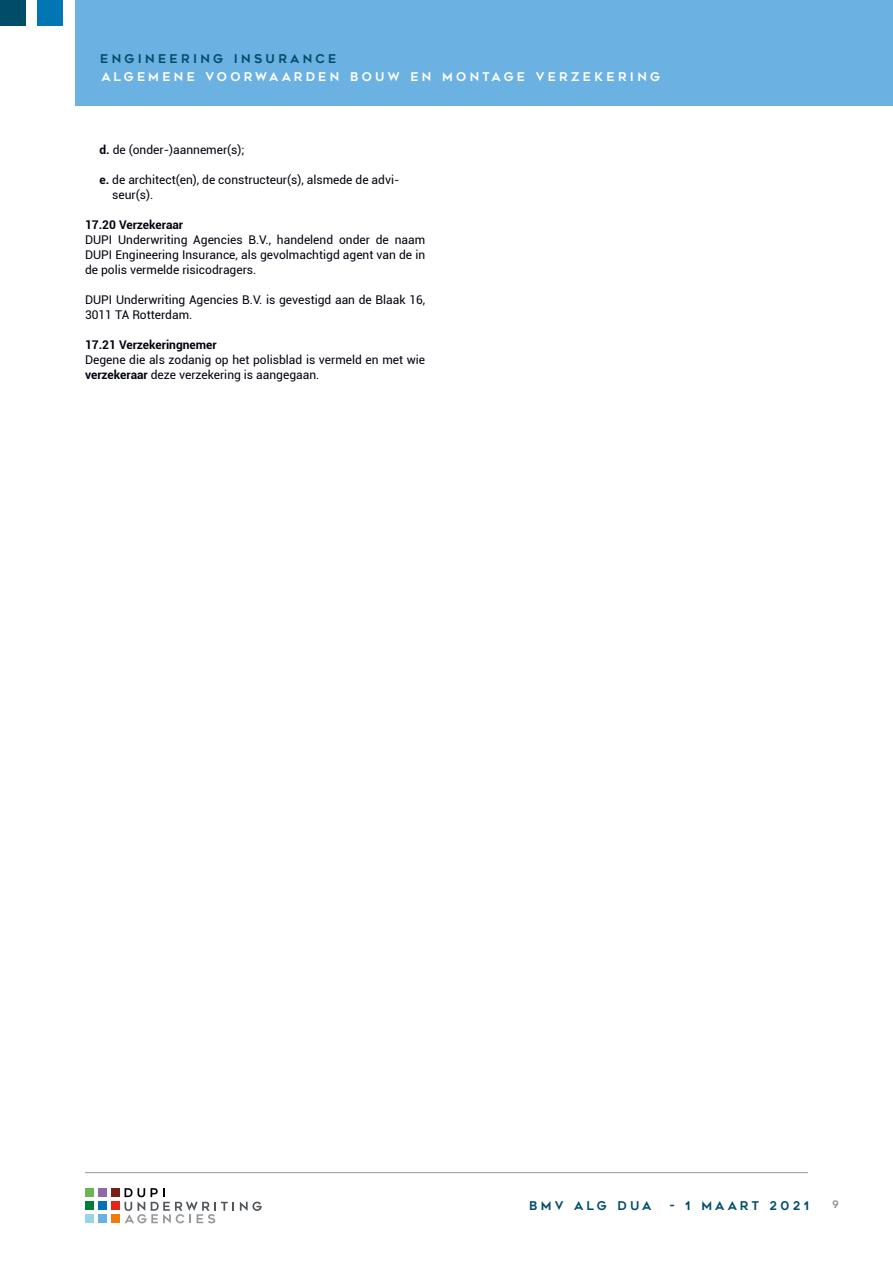
<style>
.page{position:relative;width:893px;height:1263px;background:#fff}
.page>*{position:absolute;margin:0;border:0;box-sizing:border-box;transform-origin:0 0}
.t1{font:12px/15px "Roboto";color:#00030f}
.t2{font:12px "Geometos";letter-spacing:.275em;color:#fff}
.t3{font:12px "Geometos";letter-spacing:.275em;color:#004d6a}
.t4{font:700 12px "Roboto";color:#00030f}
.t5{font:10.35px "Geometos";color:#94969a}
.s1{font-weight:700}
</style>
<div class="page">
<div style="left:0;top:0;width:25px;height:25px;background:#004d6a"></div>
<div style="left:38px;top:0;width:25px;height:25px;background:#0077b3"></div>
<div style="left:75px;top:0;width:818px;height:106px;background:#6bb1e2"></div>
<hr style="left:85px;top:1172px;width:723px;height:1px;background:#94969a">
<div style="left:85px;top:1201px;width:9px;height:9px;background:#027d36"></div>
<div style="left:98px;top:1201px;width:9px;height:9px;background:#0371b9"></div>
<div style="left:111px;top:1201px;width:9px;height:9px;background:#e42617"></div>
<div style="left:85px;top:1188px;width:9px;height:9px;background:#6ab652"></div>
<div style="left:98px;top:1188px;width:9px;height:9px;background:#9067aa"></div>
<div style="left:111px;top:1188px;width:9px;height:9px;background:#7a1f15"></div>
<div style="left:85px;top:1214px;width:9px;height:9px;background:#99d4e4"></div>
<div style="left:98px;top:1214px;width:9px;height:9px;background:#6cb0e2"></div>
<div style="left:111px;top:1214px;width:9px;height:9px;background:#ef7b0a"></div>
<svg style="left:240px;top:1201px;width:22px;height:10px"></svg>
<svg style="left:125px;top:1188px;width:109px;height:35px"></svg>
<p class="t3" style="left:100px;top:52px;width:238px">ENGINEERING INSURANCE</p>
<p class="t2" style="left:101px;top:70px;width:560px">ALGEMENE VOORWAARDEN BOUW EN MONTAGE VERZEKERING</p>
<p class="t1" style="left:99px;top:142px;width:147px"><span class="s1">d.</span> de (onder-)aannemer(s);</p>
<p class="t1" style="left:112px;top:172px;width:289px;text-indent:-13px"><span class="s1">e.</span> de architect(en), de constructeur(s), alsmede de advi&shy;seur(s).</p>
<p class="t4" style="left:85px;top:216px;width:100px">17.20 Verzekeraar</p>
<p class="t1" style="left:85px;top:232px;width:342px;text-align:justify">DUPI Underwriting Agencies B.V., handelend onder de naam DUPI Engineering Insurance, als gevolmachtigd agent van de in de polis vermelde risicodragers.</p>
<p class="t1" style="left:85px;top:292px;width:342px">DUPI Underwriting Agencies B.V. is gevestigd aan de Blaak 16,<br>3011 TA Rotterdam.</p>
<p class="t4" style="left:85px;top:336px;width:133px">17.21 Verzekeringnemer</p>
<p class="t1" style="left:85px;top:352px;width:342px">Degene die als zodanig op het polisblad is vermeld en met wie <span class="s1">verzekeraar</span> deze verzekering is aangegaan.</p>
<p class="t3" style="left:529px;top:1198px;width:124px">BMV ALG DUA</p>
<p class="t3" style="left:670px;top:1198px;width:141px">- 1 MAART 2021</p>
<p class="t5" style="left:832px;top:1199px;width:8px">9</p>
</div>
